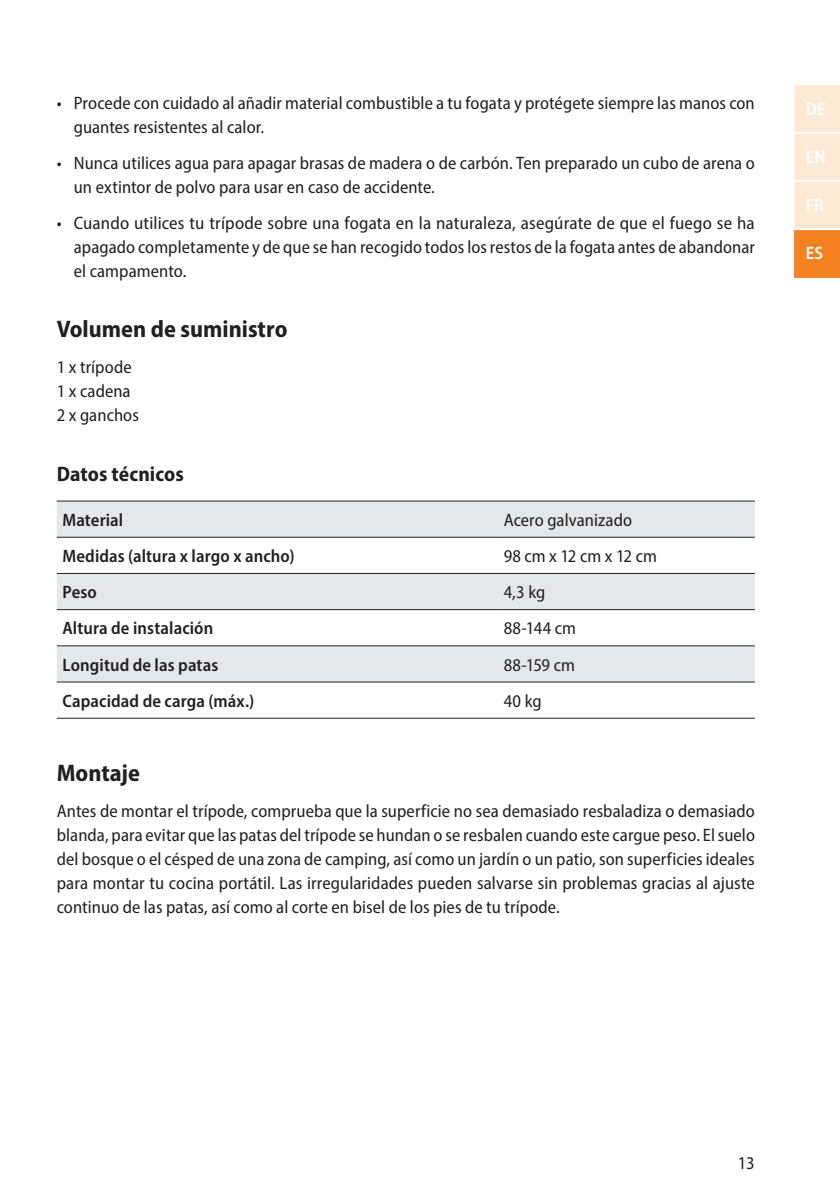
<style>
.page{position:relative;width:840px;height:1191px;background:#fff}
.page>*{position:absolute;margin:0;border:0;box-sizing:border-box;transform-origin:0 0}
.t1{font:700 semi-condensed 24px "Myriad Pro";color:#231f20}
.t2{font:700 semi-condensed 21px "Myriad Pro";color:#231f20}
.t3{font:semi-condensed 18px/24px "Myriad Pro";letter-spacing:.005em;color:#231f20}
.t4{font:600 semi-condensed 18px "Myriad Pro";letter-spacing:.005em;color:#231f20}
.t5{font:600 semi-condensed 18px "Myriad Pro";letter-spacing:.01em;color:#fff}
</style>
<div class="page">
<div style="left:794px;top:85px;width:45px;height:143px;background:#fee9d5"></div>
<div style="left:806px;top:198px;width:16px;height:13px;background:#fee9d5"></div>
<hr style="left:794px;top:132px;width:45px;height:2px;background:#fff">
<hr style="left:794px;top:180px;width:45px;height:2px;background:#fff">
<div style="left:794px;top:229px;width:45px;height:48px;background:#f58220"></div>
<hr style="left:794px;top:228px;width:45px;height:2px;background:#fff">
<div style="left:57px;top:501px;width:697px;height:36px;background:#e6e7e9"></div>
<svg style="left:57px;top:572px;width:697px;height:111px;fill:#e6e7e9"></svg>
<hr style="left:57px;top:500px;width:440px;height:1px;background:#231f20">
<hr style="left:497px;top:500px;width:257px;height:1px;background:#231f20">
<hr style="left:57px;top:537px;width:440px;height:1px;background:#231f20">
<hr style="left:497px;top:537px;width:257px;height:1px;background:#231f20">
<hr style="left:57px;top:573px;width:440px;height:1px;background:#231f20">
<hr style="left:497px;top:573px;width:257px;height:1px;background:#231f20">
<hr style="left:57px;top:609px;width:440px;height:1px;background:#231f20">
<hr style="left:497px;top:609px;width:257px;height:1px;background:#231f20">
<hr style="left:57px;top:645px;width:440px;height:1px;background:#231f20">
<hr style="left:497px;top:645px;width:257px;height:1px;background:#231f20">
<hr style="left:57px;top:681px;width:440px;height:1px;background:#231f20">
<hr style="left:497px;top:681px;width:257px;height:1px;background:#231f20">
<hr style="left:57px;top:717px;width:440px;height:1px;background:#231f20">
<hr style="left:497px;top:717px;width:257px;height:1px;background:#231f20">
<p class="t3" style="left:74px;top:91px;width:682px;text-indent:-17px">• Procede con cuidado al añadir material combustible a tu fogata y protégete siempre las manos con guantes resistentes al calor.</p>
<p class="t3" style="left:74px;top:151px;width:682px;text-indent:-17px">• Nunca utilices agua para apagar brasas de madera o de carbón. Ten preparado un cubo de arena o un extintor de polvo para usar en caso de accidente.</p>
<p class="t3" style="left:74px;top:211px;width:682px;text-align:justify;text-indent:-17px">• Cuando utilices tu trípode sobre una fogata en la naturaleza, asegúrate de que el fuego se ha apagado completamente y de que se han recogido todos los restos de la fogata antes de abandonar el campamento.</p>
<h1 class="t1" style="left:57px;top:314px;width:232px">Volumen de suministro</h1>
<p class="t3" style="left:57px;top:355px;width:84px">1 x trípode<br>1 x cadena<br>2 x ganchos</p>
<p class="t2" style="left:57px;top:460px;width:128px">Datos técnicos</p>
<p class="t4" style="left:62px;top:508px;width:62px">Material</p>
<p class="t3" style="left:503px;top:507px;width:130px">Acero galvanizado</p>
<p class="t4" style="left:62px;top:545px;width:233px">Medidas (altura x largo x ancho)</p>
<p class="t3" style="left:503px;top:544px;width:155px">98 cm x 12 cm x 12 cm</p>
<p class="t4" style="left:62px;top:581px;width:36px">Peso</p>
<p class="t3" style="left:503px;top:580px;width:43px">4,3 kg</p>
<p class="t4" style="left:62px;top:617px;width:152px">Altura de instalación</p>
<p class="t3" style="left:503px;top:616px;width:74px">88-144 cm</p>
<p class="t4" style="left:62px;top:653px;width:157px">Longitud de las patas</p>
<p class="t3" style="left:503px;top:652px;width:73px">88-159 cm</p>
<p class="t4" style="left:62px;top:689px;width:193px">Capacidad de carga (máx.)</p>
<p class="t3" style="left:503px;top:688px;width:39px">40 kg</p>
<h1 class="t1" style="left:57px;top:758px;width:85px">Montaje</h1>
<p class="t3" style="left:57px;top:799px;width:699px;text-align:justify">Antes de montar el trípode, comprueba que la superficie no sea demasiado resbaladiza o demasiado blanda, para evitar que las patas del trípode se hundan o se resbalen cuando este cargue peso. El suelo del bosque o el césped de una zona de camping, así como un jardín o un patio, son superficies ideales para montar tu cocina portátil. Las irregularidades pueden salvarse sin problemas gracias al ajuste continuo de las patas, así como al corte en bisel de los pies de tu trípode.</p>
<p class="t5" style="left:805px;top:97px;width:21px">DE</p>
<p class="t5" style="left:805px;top:145px;width:21px">EN</p>
<p class="t5" style="left:805px;top:193px;width:19px">FR</p>
<p class="t5" style="left:805px;top:241px;width:19px">ES</p>
<p class="t3" style="left:737px;top:1151px;width:19px">13</p>
</div>
